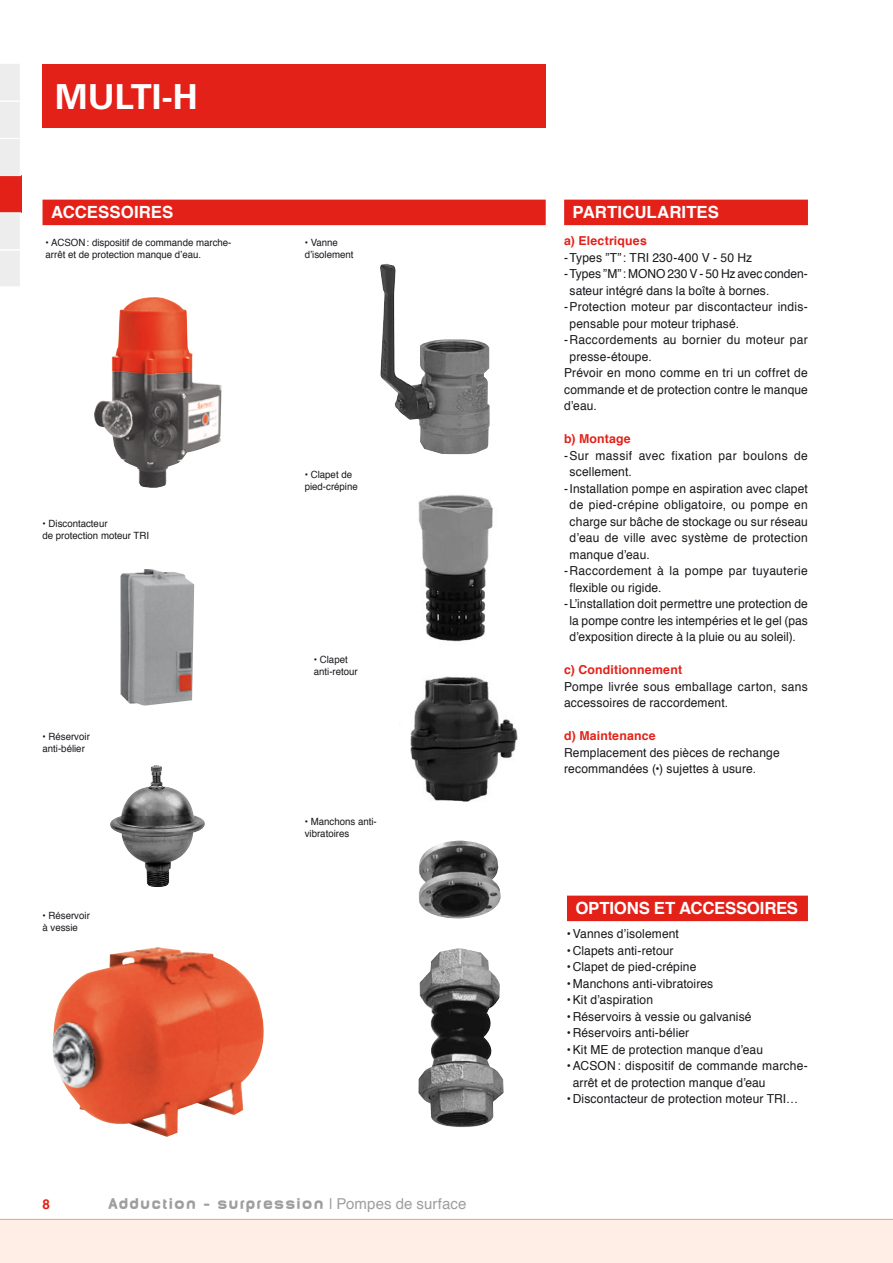
<style>
.page{position:relative;width:893px;height:1263px;background:#fff}
.page>*{position:absolute;margin:0;border:0;box-sizing:border-box;transform-origin:0 0}
.t1{font:700 34.5px "Univers";color:#fff}
.t2{font:700 16.8px "Helvetica";letter-spacing:-.005em;color:#fff}
.t3{font:15px "Baby Mine Fat";letter-spacing:.015em;color:#9d9ea0}
.t4{font:700 13.5px "Helvetica";color:#e32119}
.t5{font:12.45px/16.5px "Helvetica";letter-spacing:.015em;color:#1a171c}
.t6{font:700 12.3px "Helvetica";letter-spacing:.015em;color:#e32119}
.t7{font:9.9px/12px "Helvetica";color:#1a171c}
.s1{font-family:"Helvetica"}
</style>
<div class="page">
<img style="left:110px;top:765px;width:95px;height:122px">
<img style="left:120px;top:569px;width:74px;height:137px">
<img style="left:52px;top:947px;width:212px;height:190px">
<img style="left:94px;top:297px;width:128px;height:191px">
<img style="left:418px;top:948px;width:86px;height:179px">
<img style="left:418px;top:841px;width:83px;height:78px">
<img style="left:418px;top:494px;width:75px;height:148px">
<img style="left:410px;top:676px;width:108px;height:126px">
<img style="left:380px;top:264px;width:109px;height:190px">
<div style="left:43px;top:64px;width:503px;height:64px;background:#e32119"></div>
<div style="left:43px;top:200px;width:503px;height:25px;background:#e32119"></div>
<div style="left:564px;top:200px;width:244px;height:25px;background:#e32119"></div>
<div style="left:567px;top:896px;width:241px;height:25px;background:#e32119"></div>
<div style="left:0;top:1218px;width:892px;height:45px;background:#feeee5"></div>
<svg style="left:892px;top:1218px;width:1px;height:45px"></svg>
<svg style="left:0;top:64px;width:21px;height:222px;background:#eccccc"></svg>
<h1 class="t1" style="left:55px;top:76px;width:144px">MULTi-H</h1>
<h2 class="t2" style="left:51px;top:197px;width:124px">ACCESSOIRES</h2>
<h2 class="t2" style="left:573px;top:197px;width:148px">PARTICULARITES</h2>
<p class="t6" style="left:564px;top:230px;width:84px">a) Electriques</p>
<p class="t5" style="left:564px;top:249px;width:189px">-Types ”T”: TRI 230-400 V - 50 Hz</p>
<p class="t5" style="left:569px;top:265px;width:240px;text-indent:-5px">- Types ”M”: MONO 230 V - 50 Hz avec conden&shy;sateur intégré dans la boîte à bornes.</p>
<p class="t5" style="left:570px;top:298px;width:240px;text-indent:-6px">- Protection moteur par discontacteur indis&shy;pensable pour moteur triphasé.</p>
<p class="t5" style="left:564px;top:331px;width:245px">- Raccordements au bornier du moteur par</p>
<p class="t5" style="left:570px;top:348px;width:84px">presse-étoupe.</p>
<p class="t5" style="left:564px;top:364px;width:245px">Prévoir en mono comme en tri un coffret de</p>
<p class="t5" style="left:564px;top:381px;width:245px">commande et de protection contre le manque</p>
<p class="t5" style="left:564px;top:397px;width:34px">d’eau.</p>
<p class="t6" style="left:564px;top:428px;width:68px">b) Montage</p>
<p class="t5" style="left:570px;top:447px;width:240px;text-indent:-6px">- Sur massif avec fixation par boulons de scellement.</p>
<p class="t5" style="left:570px;top:480px;width:240px;text-align:justify;text-indent:-6px">- Installation pompe en aspiration avec clapet de pied-crépine obligatoire, ou pompe en charge sur bâche de stockage ou sur réseau d’eau de ville avec système de protection manque d’eau.</p>
<p class="t5" style="left:570px;top:562px;width:240px;text-indent:-6px">- Raccordement à la pompe par tuyauterie flexible ou rigide.</p>
<p class="t5" style="left:564px;top:595px;width:245px;text-align:center">- L’installation doit permettre une protection de la pompe contre les intempéries et le gel (pas d’exposition directe à la pluie ou au soleil).</p>
<p class="t6" style="left:564px;top:659px;width:120px">c) Conditionnement</p>
<p class="t5" style="left:564px;top:678px;width:245px">Pompe livrée sous emballage carton, sans accessoires de raccordement.</p>
<p class="t6" style="left:564px;top:725px;width:93px">d) Maintenance</p>
<p class="t5" style="left:564px;top:744px;width:217px">Remplacement des pièces de rechange recommandées (•) sujettes à usure.</p>
<p class="t7" style="left:46px;top:236px;width:187px">• ACSON: dispositif de commande marche&shy;arrêt et de protection manque d’eau.</p>
<p class="t7" style="left:305px;top:236px;width:50px">• Vanne d’isolement</p>
<p class="t7" style="left:305px;top:468px;width:55px">• Clapet de pied-crépine</p>
<p class="t7" style="left:43px;top:517px;width:108px">• Discontacteur<br>de protection moteur TRI</p>
<p class="t7" style="left:314px;top:653px;width:45px">• Clapet anti-retour</p>
<p class="t7" style="left:43px;top:730px;width:49px">• Réservoir anti-bélier</p>
<p class="t7" style="left:43px;top:910px;width:49px">• Réservoir à vessie</p>
<p class="t7" style="left:305px;top:815px;width:74px">• Manchons anti&shy;vibratoires</p>
<p class="t4" style="left:43px;top:1192px;width:9px">8</p>
<p class="t3" style="left:108px;top:1195px;width:360px">Adduction - surpression <span class="s1">| Pompes de surface</span></p>
<h2 class="t2" style="left:575px;top:893px;width:224px">OPTIONS ET ACCESSOIRES</h2>
<p class="t5" style="left:567px;top:925px;width:113px">• Vannes d’isolement</p>
<p class="t5" style="left:567px;top:942px;width:108px">• Clapets anti-retour</p>
<p class="t5" style="left:567px;top:958px;width:131px">• Clapet de pied-crépine</p>
<p class="t5" style="left:567px;top:975px;width:148px">• Manchons anti-vibratoires</p>
<p class="t5" style="left:567px;top:991px;width:88px">• Kit d’aspiration</p>
<p class="t5" style="left:567px;top:1008px;width:186px">• Réservoirs à vessie ou galvanisé</p>
<p class="t5" style="left:567px;top:1024px;width:124px">• Réservoirs anti-bélier</p>
<p class="t5" style="left:567px;top:1041px;width:198px">• Kit ME de protection manque d’eau</p>
<p class="t5" style="left:573px;top:1057px;width:237px;text-indent:-6px">• ACSON: dispositif de commande marche&shy;arrêt et de protection manque d’eau</p>
<p class="t5" style="left:567px;top:1090px;width:233px">• Discontacteur de protection moteur TRI…</p>
</div>
